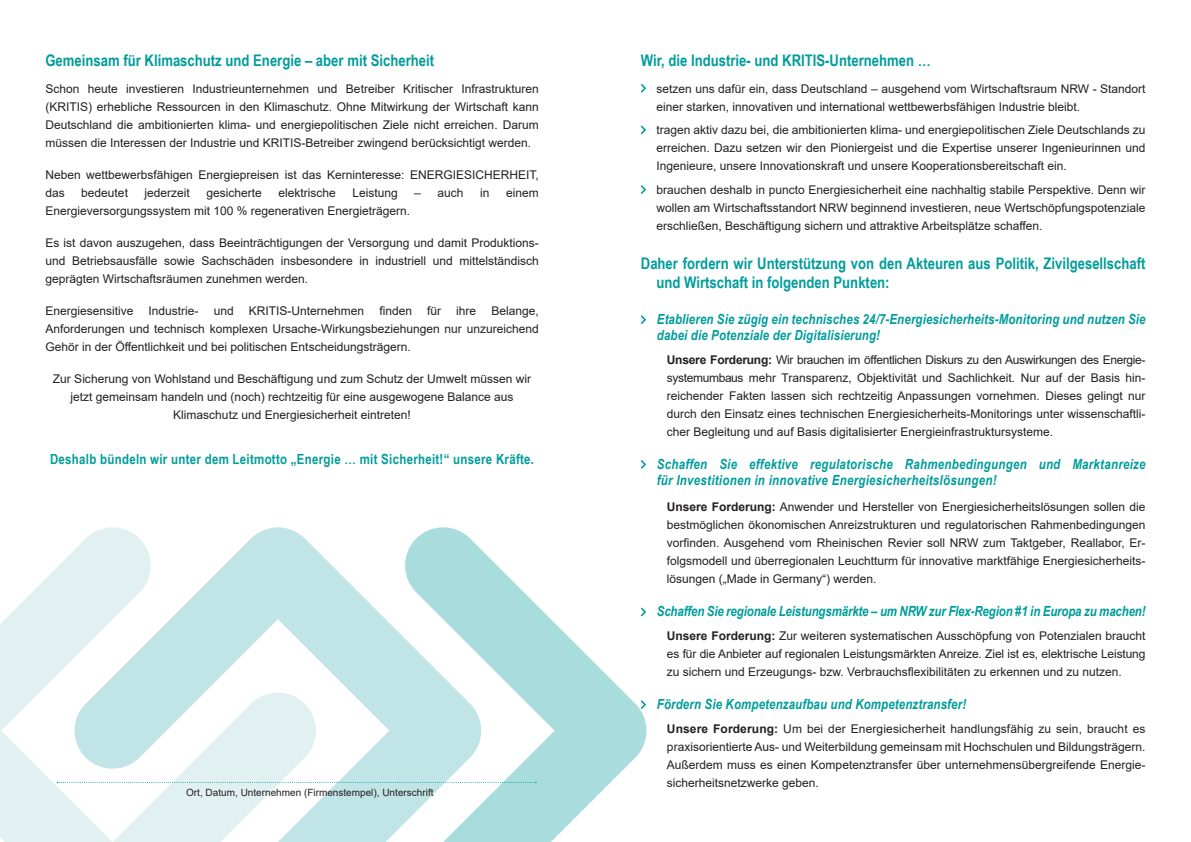
<style>
.page{position:relative;width:1191px;height:842px;background:#fff}
.page>*{position:absolute;margin:0;border:0;box-sizing:border-box;transform-origin:0 0}
.t1{font:700 16px/19.2px "Arial Narrow";color:#009d9b}
.t2{font:italic 700 14px/16px "Arial Narrow";letter-spacing:.01em;color:#009d9b}
.t3{font:italic 700 14px "Arial Narrow";letter-spacing:-.01em;color:#009d9b}
.t4{font:700 14px "Arial Narrow";letter-spacing:.02em;color:#009d9b}
.t5{font:12px/18px "Arial";color:#231f20;text-align:justify}
.t6{font:10px "Arial";color:#231f20}
.s1{font-weight:700}
</style>
<div class="page">
<svg style="left:641px;top:84px;width:5px;height:8px"></svg>
<svg style="left:641px;top:126px;width:5px;height:8px"></svg>
<svg style="left:641px;top:185px;width:5px;height:9px"></svg>
<svg style="left:641px;top:315px;width:5px;height:9px"></svg>
<svg style="left:641px;top:460px;width:5px;height:9px"></svg>
<svg style="left:0;top:553px;width:71px;height:289px;fill:#e1f0f1"></svg>
<svg style="left:71px;top:527px;width:330px;height:315px"></svg>
<svg style="left:401px;top:527px;width:246px;height:315px"></svg>
<svg style="left:57px;top:782px;width:479px;height:1px"></svg>
<h1 class="t1" style="left:45px;top:50px;width:390px">Gemeinsam für Klimaschutz und Energie – aber mit Sicherheit</h1>
<p class="t5" style="left:45px;top:79px;width:495px">Schon heute investieren Industrieunternehmen und Betreiber Kritischer Infrastrukturen (KRITIS) erhebliche Ressourcen in den Klimaschutz. Ohne Mitwirkung der Wirtschaft kann Deutschland die ambitionierten klima- und energiepolitischen Ziele nicht erreichen. Darum müssen die Interessen der Industrie und KRITIS-Betreiber zwingend berücksichtigt werden.</p>
<p class="t5" style="left:45px;top:165px;width:495px">Neben wettbewerbsfähigen Energiepreisen ist das Kerninteresse: ENERGIESICHERHEIT, das</p>
<p class="t5" style="left:81px;top:183px;width:48px">bedeutet</p>
<p class="t5" style="left:145px;top:183px;width:47px">jederzeit</p>
<p class="t5" style="left:206px;top:183px;width:57px">gesicherte</p>
<p class="t5" style="left:278px;top:183px;width:59px">elektrische</p>
<p class="t5" style="left:352px;top:183px;width:47px">Leistung</p>
<p class="t5" style="left:414px;top:183px;width:51px">– auch</p>
<p class="t5" style="left:480px;top:183px;width:11px">in</p>
<p class="t5" style="left:506px;top:183px;width:34px">einem</p>
<p class="t5" style="left:45px;top:201px;width:366px">Energieversorgungssystem mit 100 % regenerativen Energieträgern.</p>
<p class="t5" style="left:45px;top:234px;width:495px">Es ist davon auszugehen, dass Beeinträchtigungen der Versorgung und damit Produktions&shy;und Betriebsausfälle sowie Sachschäden insbesondere in industriell und mittelständisch geprägten Wirtschaftsräumen zunehmen werden.</p>
<p class="t5" style="left:45px;top:302px;width:90px">Energiesensitive</p>
<p class="t5" style="left:148px;top:302px;width:52px">Industrie-</p>
<p class="t5" style="left:214px;top:302px;width:22px">und</p>
<p class="t5" style="left:249px;top:302px;width:117px">KRITIS-Unternehmen</p>
<p class="t5" style="left:379px;top:302px;width:34px">finden</p>
<p class="t5" style="left:427px;top:302px;width:16px">für</p>
<p class="t5" style="left:456px;top:302px;width:22px">ihre</p>
<p class="t5" style="left:45px;top:302px;width:495px;text-indent:446px">Belange, Anforderungen und technisch komplexen Ursache-Wirkungsbeziehungen nur unzureichend Gehör in der Öffentlichkeit und bei politischen Entscheidungsträgern.</p>
<p class="t5" style="left:53px;top:370px;width:479px;text-align:center">Zur Sicherung von Wohlstand und Beschäftigung und zum Schutz der Umwelt müssen wir jetzt gemeinsam handeln und (noch) rechtzeitig für eine ausgewogene Balance aus<br>Klimaschutz und Energiesicherheit eintreten!</p>
<p class="t4" style="left:50px;top:448px;width:485px">Deshalb bündeln wir unter dem Leitmotto „Energie … mit Sicherheit!“ unsere Kräfte.</p>
<p class="t6" style="left:186px;top:786px;width:249px">Ort, Datum, Unternehmen (Firmenstempel), Unterschrift</p>
<h1 class="t1" style="left:641px;top:50px;width:292px">Wir, die Industrie- und KRITIS-Unternehmen …</h1>
<p class="t5" style="left:656px;top:79px;width:490px">setzen uns dafür ein, dass Deutschland – ausgehend vom Wirtschaftsraum NRW - Standort einer starken, innovativen und international wettbewerbsfähigen Industrie bleibt.</p>
<p class="t5" style="left:656px;top:121px;width:490px">tragen aktiv dazu bei, die ambitionierten klima- und energiepolitischen Ziele Deutschlands zu erreichen. Dazu setzen wir den Pioniergeist und die Expertise unserer Ingenieurinnen und Ingenieure, unsere Innovationskraft und unsere Kooperationsbereitschaft ein.</p>
<p class="t5" style="left:656px;top:181px;width:490px">brauchen deshalb in puncto Energiesicherheit eine nachhaltig stabile Perspektive. Denn wir wollen am Wirtschaftsstandort NRW beginnend investieren, neue Wertschöpfungspotenziale erschließen, Beschäftigung sichern und attraktive Arbeitsplätze schaffen.</p>
<h1 class="t1" style="left:656px;top:253px;width:490px;text-indent:-16px">Daher fordern wir Unterstützung von den Akteuren aus Politik, Zivilgesellschaft und Wirtschaft in folgenden Punkten:</h1>
<p class="t2" style="left:657px;top:310px;width:490px">Etablieren Sie zügig ein technisches 24/7-Energiesicherheits-Monitoring und nutzen Sie dabei die Potenziale der Digitalisierung!</p>
<p class="t5" style="left:667px;top:350px;width:480px"><span class="s1">Unsere Forderung:</span> Wir brauchen im öffentlichen Diskurs zu den Auswirkungen des Energie&shy;systemumbaus mehr Transparenz, Objektivität und Sachlichkeit. Nur auf der Basis hin&shy;reichender Fakten lassen sich rechtzeitig Anpassungen vornehmen. Dieses gelingt nur durch den Einsatz eines technischen Energiesicherheits-Monitorings unter wissenschaftli&shy;cher Begleitung und auf Basis digitalisierter Energieinfrastruktursysteme.</p>
<p class="t2" style="left:657px;top:455px;width:490px">Schaffen Sie effektive regulatorische Rahmenbedingungen und Marktanreize für Investitionen in innovative Energiesicherheitslösungen!</p>
<p class="t5" style="left:667px;top:498px;width:480px"><span class="s1">Unsere Forderung:</span> Anwender und Hersteller von Energiesicherheitslösungen sollen die bestmöglichen ökonomischen Anreizstrukturen und regulatorischen Rahmenbedingungen vorfinden. Ausgehend vom Rheinischen Revier soll NRW zum Taktgeber, Reallabor, Er&shy;folgsmodell und überregionalen Leuchtturm für innovative marktfähige Energiesicherheits&shy;lösungen („Made in Germany“) werden.</p>
<p class="t3" style="left:657px;top:601px;width:490px">Schaffen Sie regionale Leistungsmärkte – um NRW zur Flex-Region #1 in Europa zu machen!</p>
<p class="t5" style="left:667px;top:626px;width:480px"><span class="s1">Unsere Forderung:</span> Zur weiteren systematischen Ausschöpfung von Potenzialen braucht es für die Anbieter auf regionalen Leistungsmärkten Anreize. Ziel ist es, elektrische Leistung zu sichern und Erzeugungs- bzw. Verbrauchsflexibilitäten zu erkennen und zu nutzen.</p>
<p class="t2" style="left:657px;top:695px;width:311px">Fördern Sie Kompetenzaufbau und Kompetenztransfer!</p>
<p class="t5" style="left:667px;top:719px;width:480px"><span class="s1">Unsere Forderung:</span> Um bei der Energiesicherheit handlungsfähig zu sein, braucht es praxisorientierte Aus- und Weiterbildung gemeinsam mit Hochschulen und Bildungsträgern.<br>Außerdem muss es einen Kompetenztransfer über unternehmensübergreifende Energie&shy;sicherheitsnetzwerke geben.</p>
</div>
